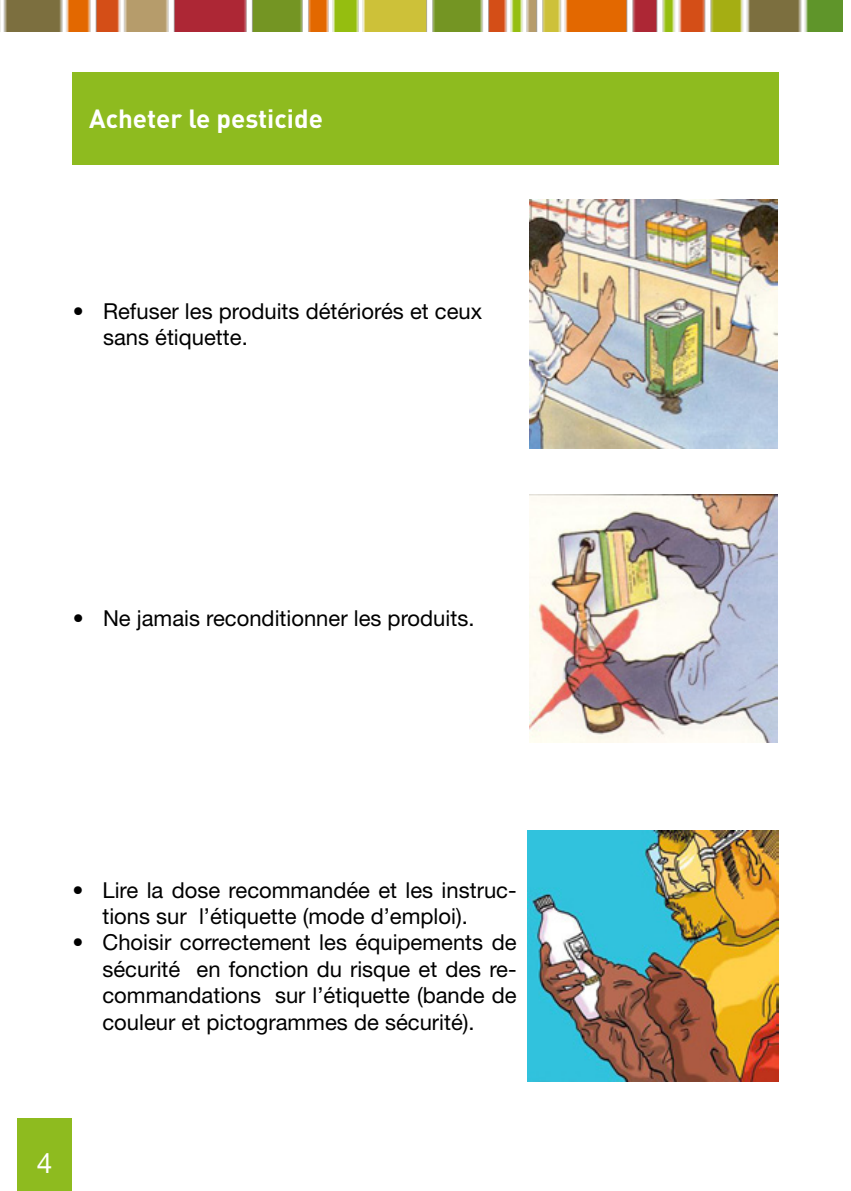
<style>
.page{position:relative;width:851px;height:1191px;background:#fff}
.page>*{position:absolute;margin:0;border:0;box-sizing:border-box;transform-origin:0 0}
.t1{font:28px "Helvetica Neue LT Std";color:#fff}
.t2{font:700 26px "DIN Pro";color:#fff}
.t3{font:22px/26.4px "Helvetica Neue LT Std";color:#000}
</style>
<div class="page">
<div style="left:17px;top:1119px;width:55px;height:72px;background:#8ebb1f"></div>
<img style="left:0;top:0;width:842px;height:32px">
<div style="left:72px;top:72px;width:706px;height:92px;background:#8ebb1f"></div>
<img style="left:529px;top:200px;width:248px;height:248px">
<img style="left:529px;top:494px;width:248px;height:248px">
<img style="left:527px;top:830px;width:251px;height:251px">
<p class="t2" style="left:89px;top:101px;width:235px">Acheter le pesticide</p>
<p class="t3" style="left:103px;top:297px;width:380px;text-indent:-30px">• Refuser les produits détériorés et ceux sans étiquette.</p>
<p class="t3" style="left:73px;top:605px;width:403px">• Ne jamais reconditionner les produits.</p>
<p class="t3" style="left:102px;top:876px;width:415px;text-indent:-30px">• Lire la dose recommandée et les instruc&shy;tions sur l’étiquette (mode d’emploi).</p>
<p class="t3" style="left:102px;top:929px;width:415px;text-align:justify;text-indent:-30px">• Choisir correctement les équipements de sécurité en fonction du risque et des re&shy;commandations sur l’étiquette (bande de couleur et pictogrammes de sécurité).</p>
<p class="t1" style="left:37px;top:1146px;width:17px">4</p>
</div>
